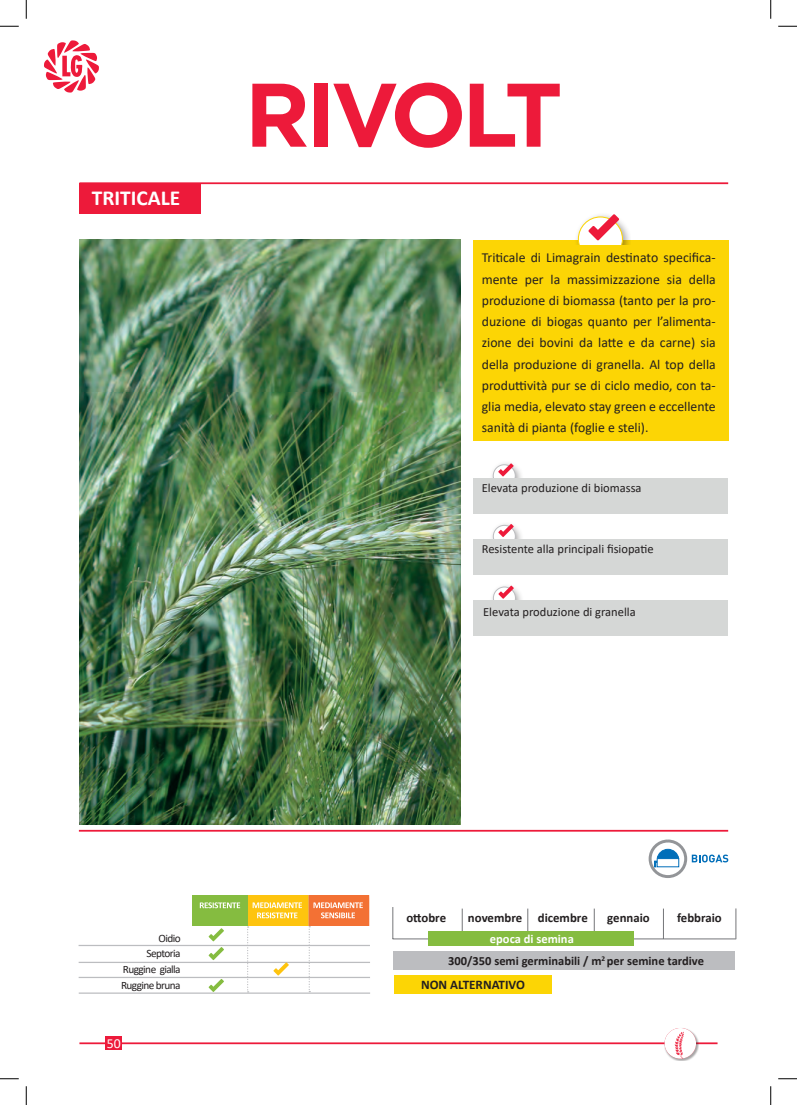
<style>
.page{position:relative;width:797px;height:1105px;background:#fff}
.page>*{position:absolute;margin:0;border:0;box-sizing:border-box;transform-origin:0 0}
.t1{font:700 90px "Gotham";letter-spacing:-.05em;color:#ed1a3a}
.t2{font:700 21.38px "Calibri";color:#fff}
.t3{font:13.75px/21.2px "Calibri";color:#231f20;text-align:justify}
.t4{font:13.75px "Calibri";color:#fff}
.t5{font:700 13.12px "Calibri";color:#231f20}
.t6{font:700 12.75px "Calibri";color:#231f20}
.t7{font:12.5px "Calibri";color:#231f20}
.t8{font:700 12.5px/22.4px "Calibri";color:#231f20}
.t9{font:11.25px/15.5px "Calibri";letter-spacing:-.05em;color:#231f20}
.s1{color:#fff}
</style>
<div class="page">
<div style="left:489px;top:522px;width:35px;height:17px;background:#231f20;opacity:.4"></div>
<svg style="left:493px;top:524px;width:22px;height:15px"></svg>
<div style="left:489px;top:584px;width:36px;height:16px;background:#231f20;opacity:.4"></div>
<svg style="left:493px;top:586px;width:22px;height:14px"></svg>
<div style="left:473px;top:539px;width:255px;height:35px;background:#d5d7d6"></div>
<div style="left:473px;top:600px;width:255px;height:36px;background:#d5d7d6"></div>
<div style="left:79px;top:183px;width:121px;height:31px;background:#ed1a3a"></div>
<hr style="left:79px;top:182px;width:649px;height:2px;background:#ed1a3a">
<div style="left:473px;top:240px;width:255px;height:200px;background:#fcd505"></div>
<div style="left:574px;top:213px;width:56px;height:31px;background:#231f20;opacity:.4"></div>
<svg style="left:578px;top:214px;width:45px;height:30px"></svg>
<div style="left:489px;top:462px;width:35px;height:16px;background:#231f20;opacity:.4"></div>
<svg style="left:493px;top:463px;width:22px;height:15px"></svg>
<div style="left:473px;top:478px;width:255px;height:36px;background:#d5d7d6"></div>
<hr style="left:79px;top:945px;width:291px;height:1px;background:#bcbdc0">
<hr style="left:79px;top:977px;width:291px;height:1px;background:#bcbdc0">
<hr style="left:79px;top:962px;width:291px;height:1px;background:#bcbdc0">
<hr style="left:79px;top:992px;width:291px;height:2px;background:#bcbdc0">
<svg style="left:193px;top:895px;width:170px;height:97px"></svg>
<img style="left:79px;top:240px;width:381px;height:584px">
<svg style="left:363px;top:875px;width:374px;height:102px"></svg>
<hr style="left:527px;top:908px;width:1px;height:31px;background:#757679">
<hr style="left:392px;top:938px;width:344px;height:1px;background:#757679">
<hr style="left:392px;top:907px;width:1px;height:32px;background:#757679">
<hr style="left:663px;top:908px;width:1px;height:31px;background:#757679">
<hr style="left:594px;top:908px;width:1px;height:31px;background:#757679">
<hr style="left:462px;top:908px;width:1px;height:31px;background:#757679">
<hr style="left:735px;top:908px;width:1px;height:31px;background:#757679">
<div style="left:428px;top:931px;width:206px;height:15px;background:#85bc40"></div>
<div style="left:393px;top:951px;width:342px;height:19px;background:#bcbdc0"></div>
<div style="left:394px;top:975px;width:158px;height:19px;background:#fcd505"></div>
<hr style="left:79px;top:830px;width:649px;height:2px;background:#ed1a3a">
<svg style="left:648px;top:839px;width:39px;height:39px"></svg>
<svg style="left:654px;top:849px;width:25px;height:18px"></svg>
<svg style="left:691px;top:854px;width:37px;height:8px"></svg>
<hr style="left:79px;top:1042px;width:638px;height:2px;background:#ed1a3a">
<div style="left:106px;top:1036px;width:16px;height:14px;background:#ed1a3a"></div>
<div style="left:664px;top:1027px;width:34px;height:34px;background:#231f20;opacity:.4"></div>
<svg style="left:664px;top:1028px;width:32px;height:30px"></svg>
<svg style="left:44px;top:40px;width:55px;height:53px"></svg>
<svg style="left:0;top:25px;width:19px;height:2px"></svg>
<svg style="left:778px;top:25px;width:19px;height:2px"></svg>
<svg style="left:0;top:1078px;width:19px;height:1px"></svg>
<svg style="left:778px;top:1078px;width:19px;height:1px"></svg>
<svg style="left:25px;top:0;width:2px;height:19px"></svg>
<svg style="left:25px;top:1086px;width:2px;height:19px"></svg>
<svg style="left:770px;top:0;width:1px;height:19px"></svg>
<svg style="left:770px;top:1086px;width:1px;height:19px"></svg>
<h2 class="t2" style="left:92px;top:183px;width:90px">TRITICALE</h2>
<h1 class="t1" style="left:245px;top:55px;width:319px">RIVOLT</h1>
<p class="t3" style="left:482px;top:247px;width:235px">Triticale di Limagrain destinato specifica&shy;mente per la massimizzazione sia della produzione di biomassa (tanto per la pro&shy;duzione di biogas quanto per l’alimenta&shy;zione dei bovini da latte e da carne) sia della produzione di granella. Al top della produttività pur se di ciclo medio, con ta&shy;glia media, elevato stay green e eccellente sanità di pianta (foglie e steli).</p>
<p class="t7" style="left:482px;top:479px;width:161px">Elevata produzione di biomassa</p>
<p class="t7" style="left:482px;top:540px;width:173px">Resistente alla principali fisiopatie</p>
<p class="t7" style="left:483px;top:603px;width:154px">Elevata produzione di granella</p>
<p class="t9" style="left:158px;top:931px;width:24px">Oidio</p>
<p class="t9" style="left:121px;top:961px;width:61px">Ruggine gialla<br>Ruggine bruna</p>
<p class="t9" style="left:146px;top:946px;width:36px">Septoria</p>
<p class="t4" style="left:107px;top:1034px;width:15px">50</p>
<p class="t6" style="left:406px;top:908px;width:41px">ottobre</p>
<p class="t6" style="left:468px;top:909px;width:121px">novembre dicembre</p>
<p class="t6" style="left:607px;top:909px;width:44px">gennaio</p>
<p class="t6" style="left:677px;top:909px;width:46px">febbraio</p>
<p class="t8" style="left:448px;top:927px;width:257px;text-indent:42px"><span class="s1">epoca di semina<br></span>300/350 semi germinabili / m<sup>2</sup> per semine tardive</p>
<p class="t5" style="left:421px;top:976px;width:105px">NON ALTERNATIVO</p>
</div>
